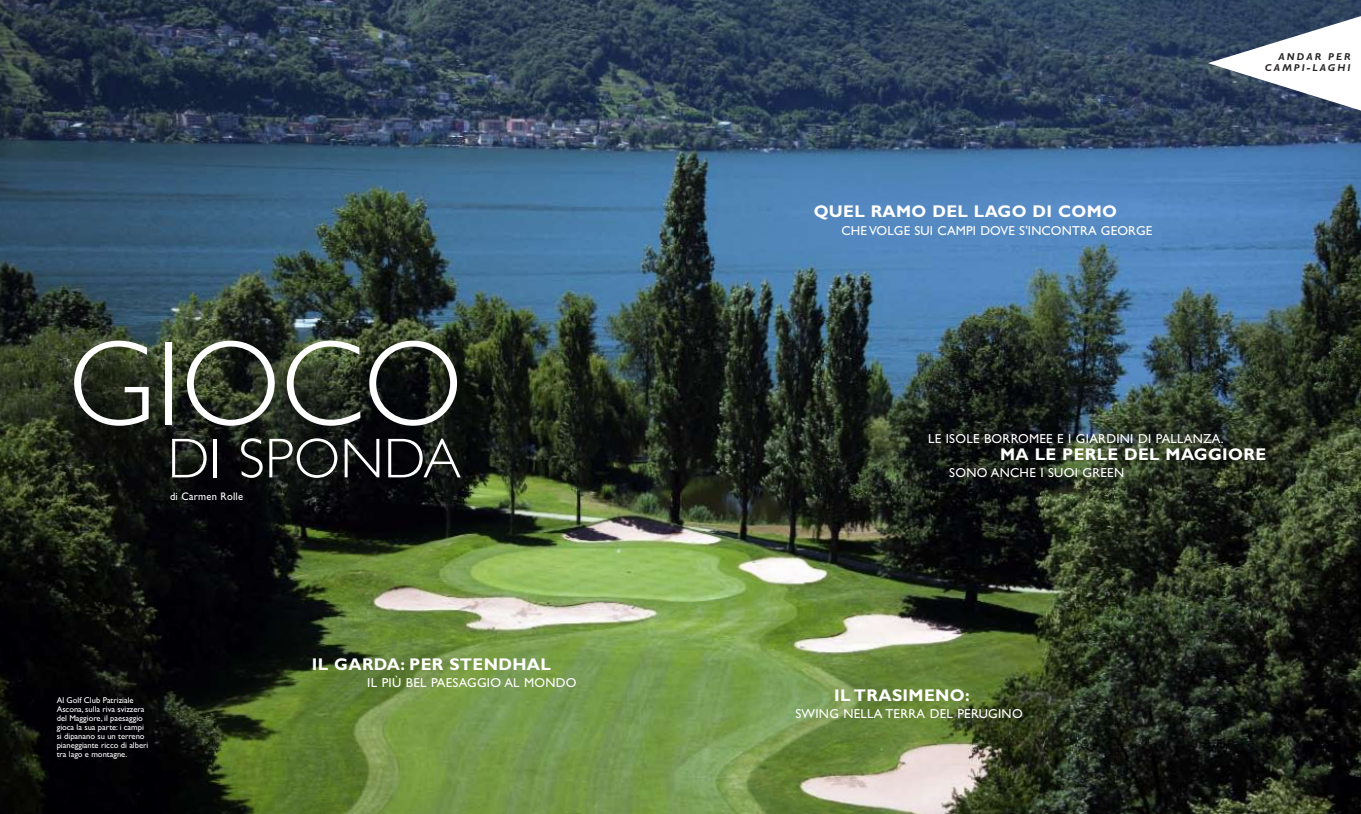
<style>
.page{position:relative;width:1361px;height:814px;background:#fff}
.page>*{position:absolute;margin:0;border:0;box-sizing:border-box;transform-origin:0 0}
.t1{font:300 121.5px "Gill Sans Std";color:#fff}
.t2{font:300 56.4px "Gill Sans Std";color:#fff}
.t3{font:700 17px "Gill Sans Std";letter-spacing:.02em;color:#fff}
.t4{font:13px "Gill Sans Std";letter-spacing:.02em;color:#fff}
.t5{font:11px "Gill Sans Std";letter-spacing:.02em;color:#fff;scale:.95 1}
.t6{font:italic 700 10px/11px "Gill Sans Std";letter-spacing:.21em;color:#272425;text-align:right}
.t7{font:8.5px/9px "Gill Sans Std";color:#fff}
</style>
<div class="page">
<img style="left:0;top:0;width:1361px;height:814px">
<svg style="left:1208px;top:16px;width:153px;height:95px"></svg>
<h1 class="t1" style="left:68px;top:315px;width:397px">GIOCO</h1>
<h2 class="t2" style="left:168px;top:427px;width:295px">DI SPONDA</h2>
<p class="t5" style="left:170px;top:490px;width:78px">di Carmen Rolle</p>
<p class="t7" style="left:57px;top:696px;width:93px">Al Golf Club Patriziale<br>Ascona, sulla riva svizzera del Maggiore, il paesaggio gioca la sua parte: i campi si dipanano su un terreno pianeggiante ricco di alberi tra lago e montagne.</p>
<h3 class="t3" style="left:312px;top:654px;width:240px">IL GARDA: PER STENDHAL</h3>
<h3 class="t4" style="left:367px;top:675px;width:102px">il più bel paesagg</h3>
<h3 class="t4" style="left:487px;top:675px;width:91px">io al mondo</h3>
<h3 class="t3" style="left:814px;top:201px;width:305px">QUEL RAMO DEL LAGO DI COMO</h3>
<h3 class="t4" style="left:841px;top:223px;width:106px">che volge sui camp</h3>
<h3 class="t4" style="left:973px;top:223px;width:181px">i dove s'incontra g eorg e</h3>
<p class="t6" style="left:1264px;top:51px;width:87px">ANDAR PER<br>CAMPI-LAGHI</p>
<h3 class="t4" style="left:928px;top:431px;width:297px">le isole borromee e i g iardini di pallanza.</h3>
<h3 class="t3" style="left:1000px;top:444px;width:267px">MA LE PERLE DEL MAGGIORE</h3>
<h3 class="t4" style="left:949px;top:465px;width:176px">sono anche i suoi green</h3>
<h3 class="t3" style="left:834px;top:685px;width:137px">I L TRASIMENO:</h3>
<h3 class="t4" style="left:795px;top:706px;width:114px">swing nella terra</h3>
<h3 class="t4" style="left:930px;top:706px;width:94px">del Perug ino</h3>
</div>
